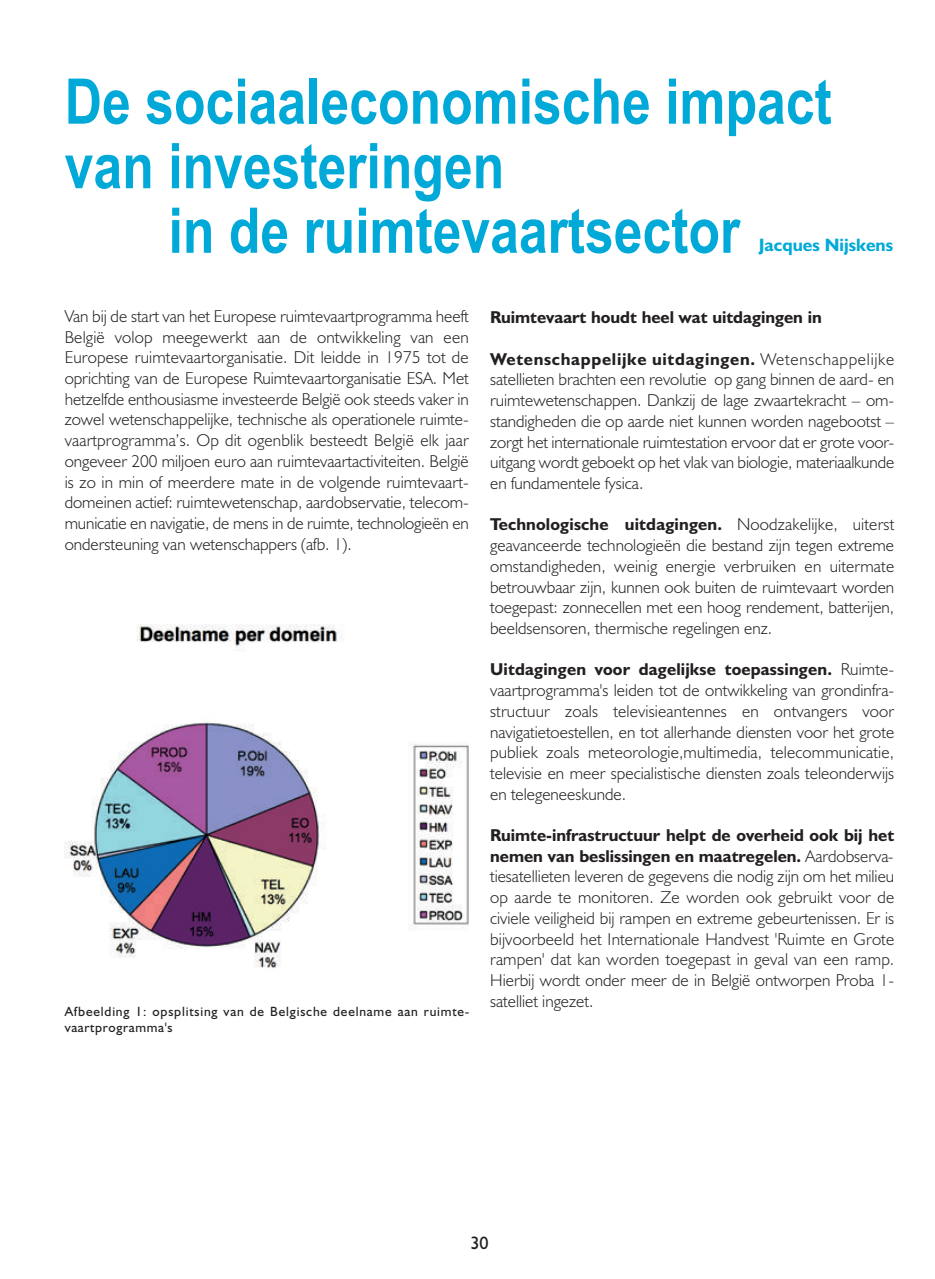
<style>
.page{position:relative;width:935px;height:1279px;background:#fff}
.page>*{position:absolute;margin:0;border:0;box-sizing:border-box;transform-origin:0 0}
.t1{font:700 63px/64.5px "Arial Narrow";color:#00a9d8}
.t2{font:700 18px "Humanist 521 BT";color:#00a9d8}
.t3{font:18px "Humanist 521 BT";color:#231f20}
.t4{font:300 17.25px/20.7px "Humanist 521 BT";color:#231f20;text-align:justify}
.t5{font:700 17.25px "Humanist 521 BT";color:#231f20}
.t6{font:13.5px/16.2px "Humanist 521 BT";letter-spacing:.06em;color:#231f20}
.s1{font-weight:700}
</style>
<div class="page">
<svg style="left:64px;top:624px;width:405px;height:344px"></svg>
<h1 class="t1" style="left:65px;top:70px;width:768px">De sociaaleconomische impact van investeringen</h1>
<h1 class="t1" style="left:168px;top:199px;width:573px">in de ruimtevaartsector</h1>
<p class="t2" style="left:758px;top:239px;width:136px">Jacques Nijskens</p>
<p class="t4" style="left:65px;top:307px;width:406px">Van bij de start van het Europese ruimtevaartprogramma heeft België volop meegewerkt aan de ontwikkeling van een Europese ruimtevaartorganisatie. Dit leidde in 1975 tot de oprichting van de Europese Ruimtevaartorganisatie ESA. Met hetzelfde enthousiasme investeerde België ook steeds vaker in zowel wetenschappelijke, technische als operationele ruimte&shy;vaartprogramma’s. Op dit ogenblik besteedt België elk jaar ongeveer 200 miljoen euro aan ruimtevaartactiviteiten. België is zo in min of meerdere mate in de volgende ruimtevaart&shy;domeinen actief: ruimtewetenschap, aardobservatie, telecom&shy;municatie en navigatie, de mens in de ruimte, technologieën en ondersteuning van wetenschappers (afb. 1).</p>
<p class="t6" style="left:65px;top:1004px;width:406px">Afbeelding 1: opsplitsing van de Belgische deelname aan ruimte&shy;vaartprogramma's</p>
<p class="t5" style="left:490px;top:311px;width:333px">Ruimtevaart houdt heel wat uitdagingen in</p>
<p class="t4" style="left:490px;top:350px;width:406px"><span class="s1">Wetenschappelijke uitdagingen.</span> Wetenschappelijke satellieten brachten een revolutie op gang binnen de aard- en ruimtewetenschappen. Dankzij de lage zwaartekracht – om&shy;standigheden die op aarde niet kunnen worden nagebootst – zorgt het internationale ruimtestation ervoor dat er grote voor&shy;uitgang wordt geboekt op het vlak van biologie, materiaalkunde en fundamentele fysica.</p>
<p class="t4" style="left:490px;top:516px;width:405px"><span class="s1">Technologische uitdagingen.</span> Noodzakelijke, uiterst geavanceerde technologieën die bestand zijn tegen extreme omstandigheden, weinig energie verbruiken en uitermate betrouwbaar zijn, kunnen ook buiten de ruimtevaart worden toegepast: zonnecellen met een hoog rendement, batterijen, beeldsensoren, thermische regelingen enz.</p>
<p class="t4" style="left:490px;top:661px;width:406px"><span class="s1">Uitdagingen voor dagelijkse toepassingen.</span> Ruimte&shy;vaartprogramma's leiden tot de ontwikkeling van grondinfra&shy;structuur zoals televisieantennes en ontvangers voor navigatietoestellen, en tot allerhande diensten voor het grote publiek zoals meteorologie,multimedia, telecommunicatie, televisie en meer specialistische diensten zoals teleonderwijs en telegeneeskunde.</p>
<p class="t4" style="left:490px;top:826px;width:405px"><span class="s1">Ruimte-infrastructuur helpt de overheid ook bij het nemen van beslissingen en maatregelen.</span> Aardobserva&shy;tiesatellieten leveren de gegevens die nodig zijn om het milieu op aarde te monitoren. Ze worden ook gebruikt voor de civiele veiligheid bij rampen en extreme gebeurtenissen. Er is bijvoorbeeld het Internationale Handvest 'Ruimte en Grote rampen' dat kan worden toegepast in geval van een ramp.<br>Hierbij wordt onder meer de in België ontworpen Proba 1- satelliet ingezet.</p>
<p class="t3" style="left:470px;top:1236px;width:20px">30</p>
</div>
